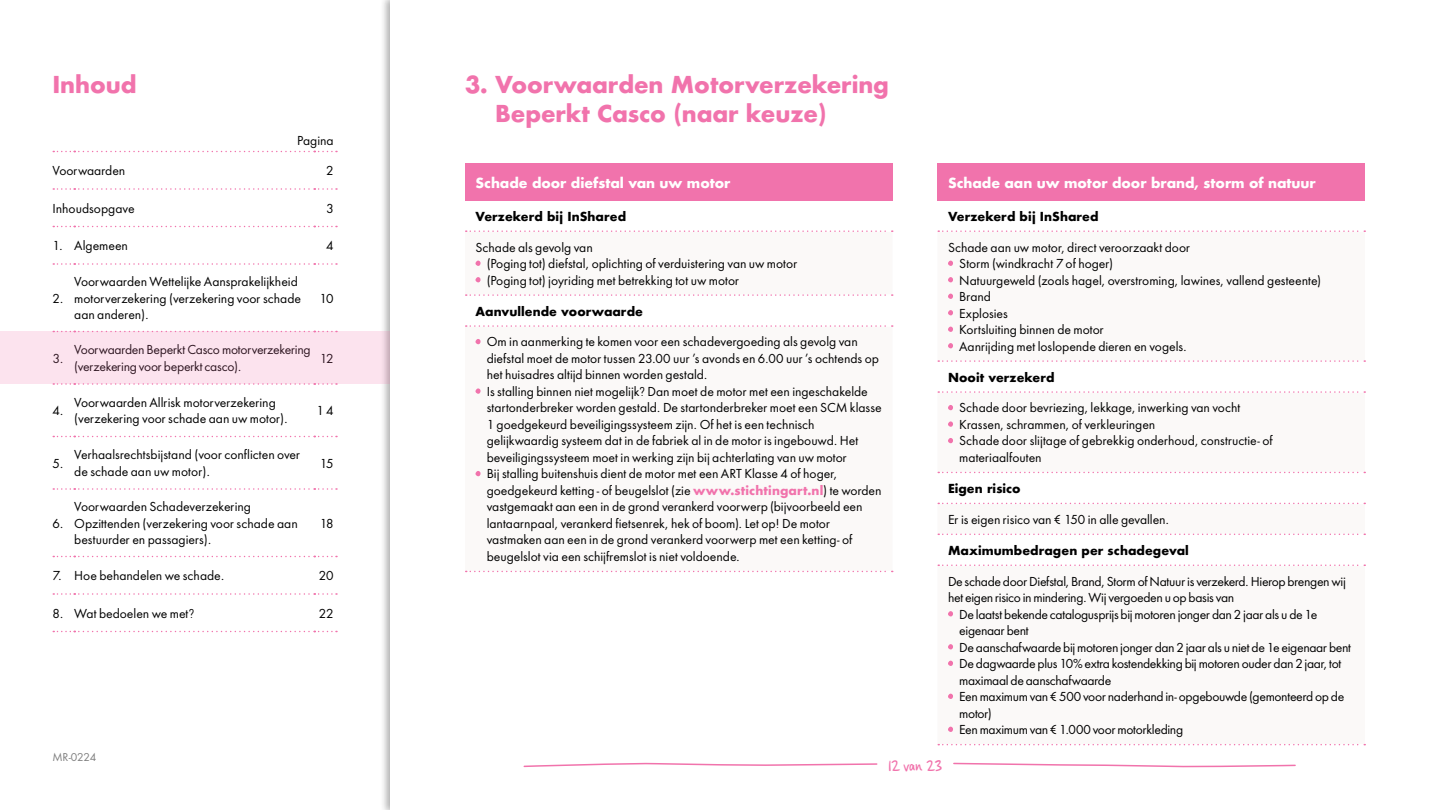
<style>
.page{position:relative;width:1440px;height:810px;background:#fff}
.page>*{position:absolute;margin:0;border:0;box-sizing:border-box;transform-origin:0 0}
.t1{font:700 22.5px/28.5px "INSHAREDSANS";letter-spacing:-.01em;color:#f173ac}
.t2{font:16.5px "Casino Hand";letter-spacing:-.015em;color:#f173ac}
.t3{font:700 13.5px "INSHAREDSANS";letter-spacing:-.01em;color:#fff}
.t4{font:12px/16.5px "INSHAREDSANS";color:#000}
.t5{font:12px "INSHAREDSANS";letter-spacing:-.025em;color:#000}
.t6{font:700 12px "INSHAREDSANS";color:#000}
.t7{font:12px/16.5px "INSHAREDSANS";letter-spacing:-.02em;color:#000}
.t8{font:10.5px "INSHAREDSANS";letter-spacing:-.01em;color:#808080}
.s1{font-weight:700;color:#f173ac}
</style>
<div class="page">
<svg style="left:523px;top:763px;width:355px;height:5px"></svg>
<svg style="left:953px;top:762px;width:343px;height:5px"></svg>
<svg style="left:53px;top:151px;width:284px;height:1px"></svg>
<svg style="left:53px;top:188px;width:284px;height:2px"></svg>
<svg style="left:53px;top:226px;width:284px;height:1px"></svg>
<svg style="left:53px;top:263px;width:284px;height:2px"></svg>
<svg style="left:53px;top:331px;width:284px;height:1px"></svg>
<svg style="left:53px;top:384px;width:284px;height:1px"></svg>
<svg style="left:53px;top:436px;width:284px;height:1px"></svg>
<svg style="left:53px;top:488px;width:284px;height:2px"></svg>
<svg style="left:53px;top:556px;width:284px;height:1px"></svg>
<svg style="left:53px;top:593px;width:284px;height:2px"></svg>
<svg style="left:53px;top:631px;width:284px;height:1px"></svg>
<div style="left:465px;top:164px;width:427px;height:37px;background:#f173ac"></div>
<svg style="left:466px;top:230px;width:427px;height:2px"></svg>
<svg style="left:466px;top:294px;width:427px;height:2px"></svg>
<svg style="left:466px;top:325px;width:427px;height:2px"></svg>
<svg style="left:466px;top:571px;width:427px;height:1px"></svg>
<svg style="left:475px;top:261px;width:6px;height:5px"></svg>
<svg style="left:475px;top:277px;width:6px;height:5px"></svg>
<svg style="left:475px;top:339px;width:6px;height:5px"></svg>
<svg style="left:475px;top:388px;width:6px;height:6px"></svg>
<svg style="left:475px;top:471px;width:6px;height:5px"></svg>
<div style="left:938px;top:164px;width:427px;height:37px;background:#f173ac"></div>
<svg style="left:938px;top:230px;width:427px;height:2px"></svg>
<svg style="left:938px;top:360px;width:427px;height:2px"></svg>
<svg style="left:938px;top:391px;width:427px;height:2px"></svg>
<svg style="left:938px;top:472px;width:427px;height:1px"></svg>
<svg style="left:938px;top:503px;width:427px;height:1px"></svg>
<svg style="left:938px;top:534px;width:427px;height:1px"></svg>
<svg style="left:938px;top:565px;width:427px;height:1px"></svg>
<svg style="left:938px;top:744px;width:427px;height:1px"></svg>
<svg style="left:948px;top:261px;width:5px;height:5px"></svg>
<svg style="left:948px;top:277px;width:5px;height:5px"></svg>
<svg style="left:948px;top:294px;width:5px;height:5px"></svg>
<svg style="left:948px;top:310px;width:5px;height:5px"></svg>
<svg style="left:948px;top:327px;width:5px;height:5px"></svg>
<svg style="left:948px;top:343px;width:5px;height:5px"></svg>
<svg style="left:948px;top:405px;width:5px;height:5px"></svg>
<svg style="left:948px;top:421px;width:5px;height:6px"></svg>
<svg style="left:948px;top:438px;width:5px;height:5px"></svg>
<svg style="left:948px;top:611px;width:5px;height:5px"></svg>
<svg style="left:948px;top:644px;width:5px;height:5px"></svg>
<svg style="left:948px;top:661px;width:5px;height:5px"></svg>
<svg style="left:948px;top:694px;width:5px;height:5px"></svg>
<svg style="left:948px;top:727px;width:5px;height:5px"></svg>
<div style="left:0;top:332px;width:389px;height:52px;background:#fce3ee"></div>
<h1 class="t1" style="left:52px;top:70px;width:86px">Inhoud</h1>
<p class="t4" style="left:297px;top:132px;width:38px">Pagina</p>
<p class="t4" style="left:52px;top:163px;width:74px">Voorwaarden</p>
<p class="t4" style="left:326px;top:163px;width:9px">2</p>
<p class="t4" style="left:52px;top:200px;width:84px">Inhoudsopgave</p>
<p class="t4" style="left:326px;top:200px;width:9px">3</p>
<p class="t4" style="left:52px;top:238px;width:77px">1. Algemeen</p>
<p class="t4" style="left:326px;top:238px;width:9px">4</p>
<p class="t4" style="left:52px;top:290px;width:13px">2.</p>
<p class="t4" style="left:74px;top:274px;width:228px">Voorwaarden Wettelijke Aansprakelijkheid motorverzekering (verzekering voor schade aan anderen).</p>
<p class="t4" style="left:320px;top:290px;width:16px">10</p>
<p class="t4" style="left:52px;top:350px;width:13px">3.</p>
<p class="t7" style="left:74px;top:342px;width:238px">Voorwaarden Beperkt Casco motorverzekering (verzekering voor beperkt casco).</p>
<p class="t4" style="left:320px;top:350px;width:15px">12</p>
<p class="t4" style="left:52px;top:403px;width:13px">4.</p>
<p class="t4" style="left:74px;top:394px;width:215px">Voorwaarden Allrisk motorverzekering (verzekering voor schade aan uw motor).</p>
<p class="t4" style="left:316px;top:403px;width:19px">1 4</p>
<p class="t4" style="left:52px;top:455px;width:13px">5.</p>
<p class="t4" style="left:74px;top:447px;width:227px">Verhaalsrechtsbijstand (voor conflicten over de schade aan uw motor).</p>
<p class="t4" style="left:320px;top:455px;width:15px">15</p>
<p class="t4" style="left:52px;top:515px;width:13px">6.</p>
<p class="t4" style="left:74px;top:499px;width:225px">Voorwaarden Schadeverzekering<br>Opzittenden (verzekering voor schade aan bestuurder en passagiers).</p>
<p class="t4" style="left:320px;top:515px;width:15px">18</p>
<p class="t4" style="left:52px;top:568px;width:174px">7. Hoe behandelen we schade.</p>
<p class="t4" style="left:319px;top:568px;width:16px">20</p>
<p class="t4" style="left:52px;top:605px;width:143px">8. Wat bedoelen we met?</p>
<p class="t4" style="left:319px;top:605px;width:16px">22</p>
<p class="t8" style="left:52px;top:750px;width:45px">MR-0224</p>
<h1 class="t1" style="left:495px;top:70px;width:395px;text-indent:-30px">3. Voorwaarden Motorverzekering<br>Beperkt Casco (naar keuze)</h1>
<p class="t3" style="left:476px;top:174px;width:257px">Schade door diefstal van uw motor</p>
<p class="t6" style="left:476px;top:208px;width:152px">Verzekerd bij InShared</p>
<p class="t4" style="left:487px;top:239px;width:312px;text-indent:-11px">Schade als gevolg van<br>(Poging tot) diefstal, oplichting of verduistering van uw motor (Poging tot) joyriding met betrekking tot uw motor</p>
<p class="t6" style="left:476px;top:303px;width:169px">Aanvullende voorwaarde</p>
<p class="t4" style="left:487px;top:334px;width:397px">Om in aanmerking te komen voor een schadevergoeding als gevolg van diefstal moet de motor tussen 23.00 uur ’s avonds en 6.00 uur ’s ochtends op het huisadres altijd binnen worden gestald.<br>Is stalling binnen niet mogelijk? Dan moet de motor met een ingeschakelde startonderbreker worden gestald. De startonderbreker moet een SCM klasse 1 goedgekeurd beveiligingssysteem zijn. Of het is een technisch gelijkwaardig systeem dat in de fabriek al in de motor is ingebouwd. Het beveiligingssysteem moet in werking zijn bij achterlating van uw motor<br>Bij stalling buitenshuis dient de motor met een ART Klasse 4 of hoger, goedgekeurd ketting - of beugelslot (zie <span class="s1">www.stichtingart.nl</span>) te worden vastgemaakt aan een in de grond verankerd voorwerp (bijvoorbeeld een lantaarnpaal, verankerd fietsenrek, hek of boom). Let op! De motor vastmaken aan een in de grond verankerd voorwerp met een ketting- of beugelslot via een schijfremslot is niet voldoende.</p>
<p class="t3" style="left:948px;top:174px;width:369px">Schade aan uw motor door brand, storm of natuur</p>
<p class="t6" style="left:948px;top:208px;width:152px">Verzekerd bij InShared</p>
<p class="t4" style="left:959px;top:239px;width:364px;text-indent:-11px">Schade aan uw motor, direct veroorzaakt door<br>Storm (windkracht 7 of hoger)<br>Natuurgeweld (zoals hagel, overstroming, lawines, vallend gesteente)<br>Brand<br>Explosies<br>Kortsluiting binnen de motor<br>Aanrijding met loslopende dieren en vogels.</p>
<p class="t6" style="left:948px;top:369px;width:108px">Nooit verzekerd</p>
<p class="t4" style="left:959px;top:400px;width:315px">Schade door bevriezing, lekkage, inwerking van vocht Krassen, schrammen, of verkleuringen<br>Schade door slijtage of gebrekkig onderhoud, constructie- of materiaalfouten</p>
<p class="t6" style="left:948px;top:480px;width:74px">Eigen risico</p>
<p class="t4" style="left:948px;top:511px;width:223px">Er is eigen risico van € 150 in alle gevallen.</p>
<p class="t6" style="left:948px;top:542px;width:242px">Maximumbedragen per schadegeval</p>
<p class="t5" style="left:948px;top:573px;width:399px">De schade door Diefstal, Brand, Storm of Natuur is verzekerd. Hierop brengen wij</p>
<p class="t5" style="left:948px;top:590px;width:288px">het eigen risico in mindering. Wij vergoeden u op basis van</p>
<p class="t5" style="left:959px;top:606px;width:360px">De laatst bekende catalogusprijs bij motoren jonger dan 2 jaar als u de 1e</p>
<p class="t5" style="left:959px;top:623px;width:71px">eigenaar bent</p>
<p class="t5" style="left:959px;top:639px;width:393px">De aanschafwaarde bij motoren jonger dan 2 jaar als u niet de 1e eigenaar bent</p>
<p class="t5" style="left:959px;top:656px;width:384px">De dagwaarde plus 10% extra kostendekking bij motoren ouder dan 2 jaar, tot</p>
<p class="t5" style="left:959px;top:672px;width:154px">maximaal de aanschafwaarde</p>
<p class="t5" style="left:959px;top:689px;width:386px">Een maximum van € 500 voor naderhand in- opgebouwde (gemonteerd op de</p>
<p class="t4" style="left:959px;top:705px;width:34px">motor)</p>
<p class="t5" style="left:959px;top:722px;width:225px">Een maximum van € 1.000 voor motorkleding</p>
<h2 class="t2" style="left:888px;top:756px;width:56px">12 van 23</h2>
</div>
